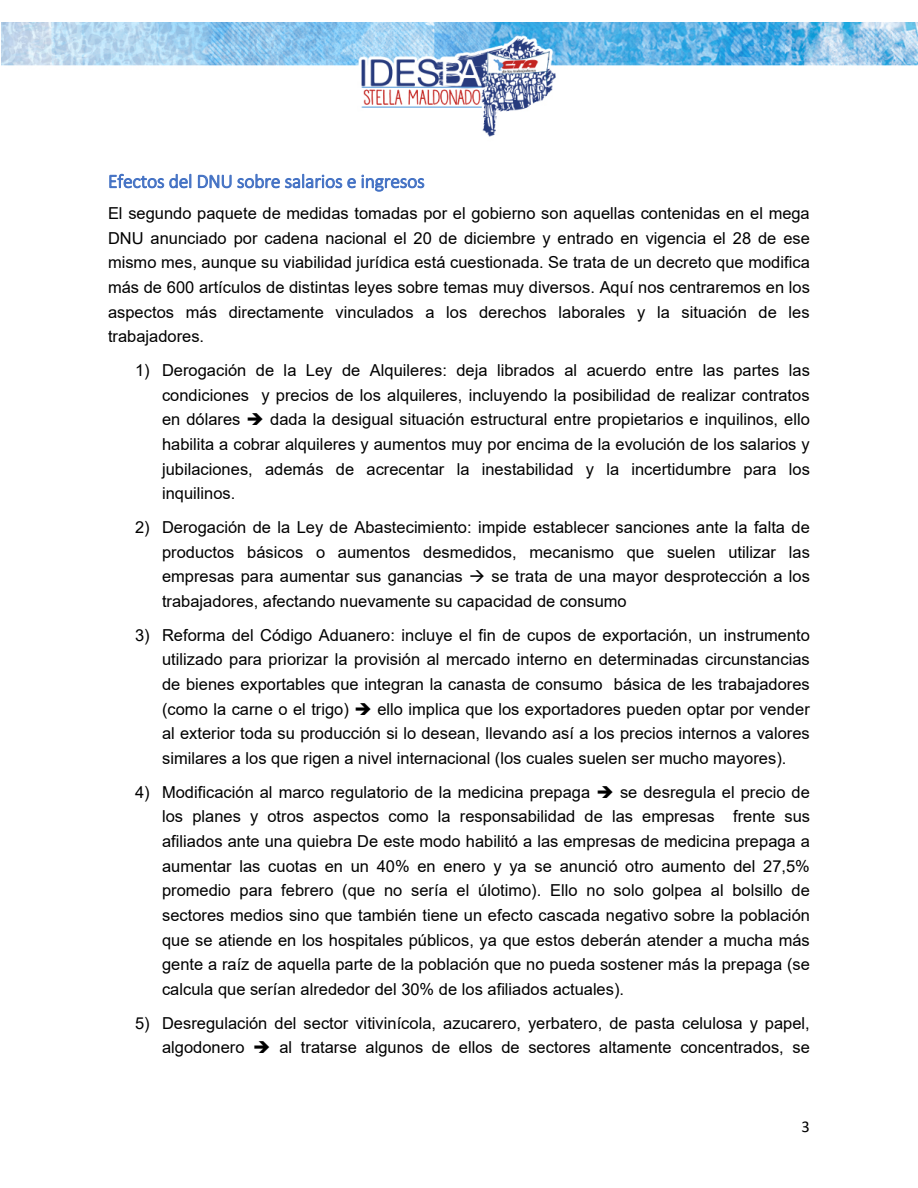
<style>
.page{position:relative;width:918px;height:1188px;background:#fff}
.page>*{position:absolute;margin:0;border:0;box-sizing:border-box;transform-origin:0 0}
.t1{font:300 19.5px "Calibri";letter-spacing:-.01em;color:#4472c4}
.t2{font:16.5px/24.6px "Arial";color:#000;text-align:justify}
.t3{font:16.5px "Calibri";color:#000}
</style>
<div class="page">
<img style="left:2px;top:22px;width:916px;height:115px">
<svg style="left:109px;top:174px;width:82px;height:14px"></svg>
<svg style="left:198px;top:174px;width:227px;height:18px"></svg>
<p class="t1" style="left:108px;top:169px;width:318px">Efectos del DNU sobre salarios e ingresos</p>
<p class="t2" style="left:108px;top:201px;width:703px">El segundo paquete de medidas tomadas por el gobierno son aquellas contenidas en el mega DNU anunciado por cadena nacional el 20 de diciembre y entrado en vigencia el 28 de ese mismo mes, aunque su viabilidad jurídica está cuestionada. Se trata de un decreto que modifica más de 600 artículos de distintas leyes sobre temas muy diversos. Aquí nos centraremos en los aspectos más directamente vinculados a los derechos laborales y la situación de les trabajadores.</p>
<p class="t2" style="left:162px;top:358px;width:649px;text-indent:-27px">1) Derogación de la Ley de Alquileres: deja librados al acuerdo entre las partes las condiciones y precios de los alquileres, incluyendo la posibilidad de realizar contratos en dólares</p>
<p class="t2" style="left:162px;top:407px;width:649px;text-indent:108px">dada la desigual situación estructural entre propietarios e inquilinos, ello habilita a cobrar alquileres y aumentos muy por encima de la evolución de los salarios y jubilaciones, además de acrecentar la inestabilidad y la incertidumbre para los inquilinos.</p>
<p class="t2" style="left:162px;top:515px;width:649px;text-indent:-27px">2) Derogación de la Ley de Abastecimiento: impide establecer sanciones ante la falta de productos básicos o aumentos desmedidos, mecanismo que suelen utilizar las empresas para aumentar sus ganancias</p>
<p class="t2" style="left:162px;top:564px;width:649px;text-indent:329px">se trata de una mayor desprotección a los trabajadores, afectando nuevamente su capacidad de consumo</p>
<p class="t2" style="left:162px;top:623px;width:649px;text-indent:-27px">3) Reforma del Código Aduanero: incluye el fin de cupos de exportación, un instrumento utilizado para priorizar la provisión al mercado interno en determinadas circunstancias de bienes exportables que integran la canasta de consumo básica de les trabajadores (como la carne o el trigo)</p>
<p class="t2" style="left:162px;top:697px;width:649px;text-indent:215px">ello implica que los exportadores pueden optar por vender al exterior toda su producción si lo desean, llevando así a los precios internos a valores similares a los que rigen a nivel internacional (los cuales suelen ser mucho mayores).</p>
<p class="t2" style="left:135px;top:779px;width:457px">4) Modificación al marco regulatorio de la medicina prepaga</p>
<p class="t2" style="left:162px;top:779px;width:650px;text-indent:458px">se desregula el precio de los planes y otros aspectos como la responsabilidad de las empresas frente sus afiliados ante una quiebra De este modo habilitó a las empresas de medicina prepaga a aumentar las cuotas en un 40% en enero y ya se anunció otro aumento del 27,5% promedio para febrero (que no sería el úlotimo). Ello no solo golpea al bolsillo de sectores medios sino que también tiene un efecto cascada negativo sobre la población que se atiende en los hospitales públicos, ya que estos deberán atender a mucha más gente a raíz de aquella parte de la población que no pueda sostener más la prepaga (se calcula que serían alrededor del 30% de los afiliados actuales).</p>
<p class="t2" style="left:162px;top:1010px;width:649px;text-indent:-27px">5) Desregulación del sector vitivinícola, azucarero, yerbatero, de pasta celulosa y papel, algodonero</p>
<p class="t2" style="left:279px;top:1035px;width:532px">al tratarse algunos de ellos de sectores altamente concentrados, se</p>
<p class="t3" style="left:802px;top:1115px;width:10px">3</p>
</div>
